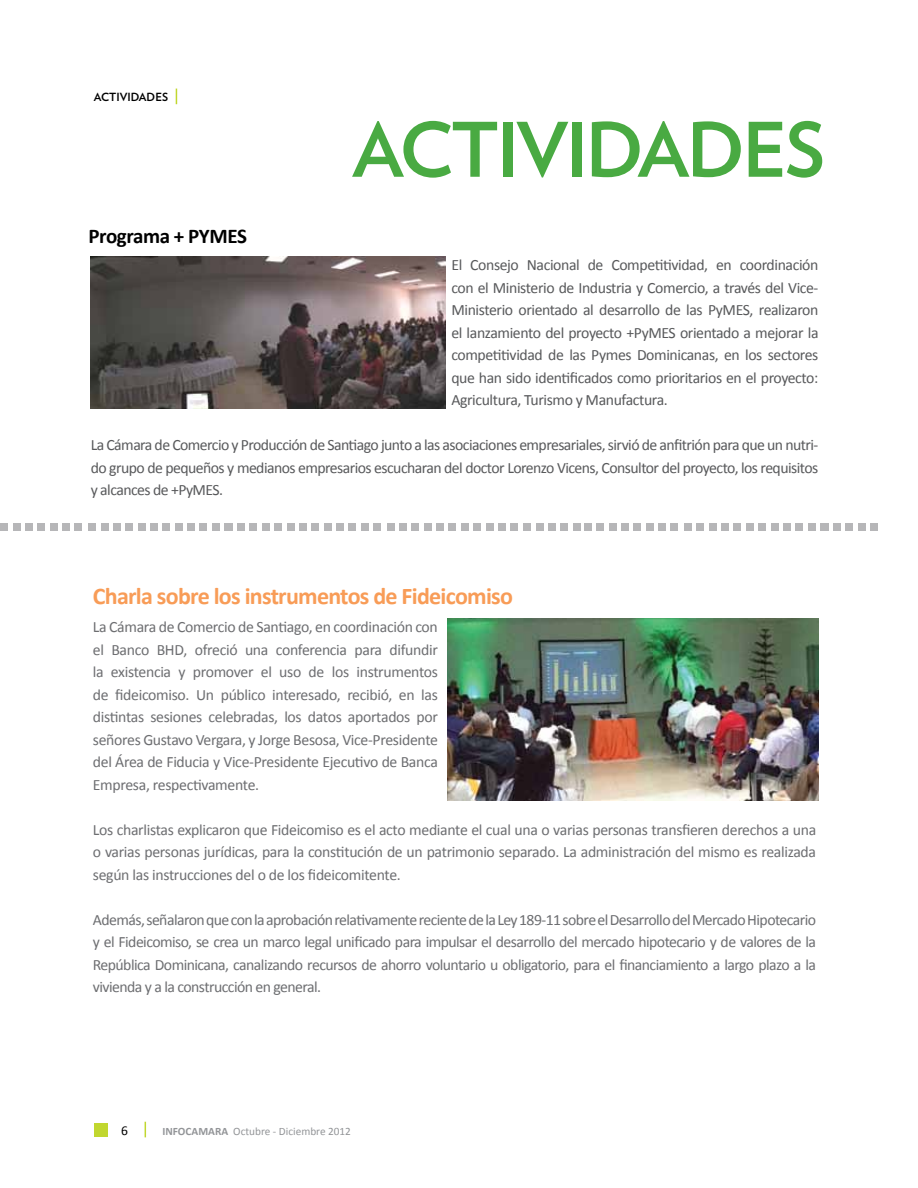
<style>
.page{position:relative;width:918px;height:1188px;background:#fff}
.page>*{position:absolute;margin:0;border:0;box-sizing:border-box;transform-origin:0 0}
.t1{font:700 75px "Verlag";letter-spacing:-.03em;color:#49aa42}
.t2{font:700 24px "Calibri";letter-spacing:-.03em;color:#f89c57}
.t3{font:700 21px "Calibri";letter-spacing:-.02em;color:#000}
.t4{font:15.75px/22.5px "Calibri";letter-spacing:-.02em;color:#6d6e71;text-align:justify}
.t5{font:15.75px/22.5px "Calibri";letter-spacing:-.035em;color:#58595b;text-align:justify}
.t6{font:13.5px "Calibri";color:#000}
.t7{font:11.25px "Calibri";color:#939598}
.t8{font:700 11.25px "Verlag";color:#000}
.s1{font-weight:700}
</style>
<div class="page">
<div style="left:94px;top:1123px;width:13px;height:13px;background:#c1d72f"></div>
<svg style="left:145px;top:1122px;width:1px;height:15px"></svg>
<svg style="left:176px;top:89px;width:1px;height:15px"></svg>
<div style="left:162px;top:523px;width:8px;height:7px;background:#b6b6b8"></div>
<div style="left:150px;top:523px;width:8px;height:7px;background:#b6b6b8"></div>
<div style="left:138px;top:523px;width:7px;height:7px;background:#b6b6b8"></div>
<div style="left:125px;top:523px;width:8px;height:7px;background:#b6b6b8"></div>
<div style="left:113px;top:523px;width:8px;height:7px;background:#b6b6b8"></div>
<div style="left:101px;top:523px;width:7px;height:7px;background:#b6b6b8"></div>
<div style="left:88px;top:523px;width:8px;height:7px;background:#b6b6b8"></div>
<div style="left:75px;top:523px;width:7px;height:7px;background:#b6b6b8"></div>
<div style="left:62px;top:523px;width:8px;height:7px;background:#b6b6b8"></div>
<div style="left:50px;top:523px;width:8px;height:7px;background:#b6b6b8"></div>
<div style="left:38px;top:523px;width:7px;height:7px;background:#b6b6b8"></div>
<div style="left:25px;top:523px;width:8px;height:7px;background:#b6b6b8"></div>
<div style="left:13px;top:523px;width:7px;height:7px;background:#b6b6b8"></div>
<div style="left:1px;top:523px;width:7px;height:7px;background:#b6b6b8"></div>
<div style="left:224px;top:523px;width:8px;height:7px;background:#b6b6b8"></div>
<div style="left:212px;top:523px;width:8px;height:7px;background:#b6b6b8"></div>
<div style="left:200px;top:523px;width:7px;height:7px;background:#b6b6b8"></div>
<div style="left:187px;top:523px;width:8px;height:7px;background:#b6b6b8"></div>
<div style="left:175px;top:523px;width:7px;height:7px;background:#b6b6b8"></div>
<div style="left:274px;top:523px;width:8px;height:7px;background:#b6b6b8"></div>
<div style="left:262px;top:523px;width:8px;height:7px;background:#b6b6b8"></div>
<div style="left:250px;top:523px;width:7px;height:7px;background:#b6b6b8"></div>
<div style="left:237px;top:523px;width:8px;height:7px;background:#b6b6b8"></div>
<div style="left:225px;top:523px;width:8px;height:7px;background:#b6b6b8"></div>
<div style="left:449px;top:523px;width:7px;height:7px;background:#b6b6b8"></div>
<div style="left:436px;top:523px;width:8px;height:7px;background:#b6b6b8"></div>
<div style="left:424px;top:523px;width:8px;height:7px;background:#b6b6b8"></div>
<div style="left:412px;top:523px;width:7px;height:7px;background:#b6b6b8"></div>
<div style="left:399px;top:523px;width:8px;height:7px;background:#b6b6b8"></div>
<div style="left:387px;top:523px;width:8px;height:7px;background:#b6b6b8"></div>
<div style="left:373px;top:523px;width:8px;height:7px;background:#b6b6b8"></div>
<div style="left:361px;top:523px;width:7px;height:7px;background:#b6b6b8"></div>
<div style="left:348px;top:523px;width:8px;height:7px;background:#b6b6b8"></div>
<div style="left:336px;top:523px;width:8px;height:7px;background:#b6b6b8"></div>
<div style="left:324px;top:523px;width:7px;height:7px;background:#b6b6b8"></div>
<div style="left:311px;top:523px;width:8px;height:7px;background:#b6b6b8"></div>
<div style="left:299px;top:523px;width:8px;height:7px;background:#b6b6b8"></div>
<div style="left:287px;top:523px;width:8px;height:7px;background:#b6b6b8"></div>
<div style="left:523px;top:523px;width:7px;height:7px;background:#b6b6b8"></div>
<div style="left:510px;top:523px;width:8px;height:7px;background:#b6b6b8"></div>
<div style="left:498px;top:523px;width:8px;height:7px;background:#b6b6b8"></div>
<div style="left:486px;top:523px;width:7px;height:7px;background:#b6b6b8"></div>
<div style="left:473px;top:523px;width:8px;height:7px;background:#b6b6b8"></div>
<div style="left:461px;top:523px;width:8px;height:7px;background:#b6b6b8"></div>
<div style="left:573px;top:523px;width:7px;height:7px;background:#b6b6b8"></div>
<div style="left:561px;top:523px;width:7px;height:7px;background:#b6b6b8"></div>
<div style="left:548px;top:523px;width:8px;height:7px;background:#b6b6b8"></div>
<div style="left:536px;top:523px;width:7px;height:7px;background:#b6b6b8"></div>
<div style="left:524px;top:523px;width:7px;height:7px;background:#b6b6b8"></div>
<div style="left:746px;top:523px;width:8px;height:7px;background:#b6b6b8"></div>
<div style="left:734px;top:523px;width:7px;height:7px;background:#b6b6b8"></div>
<div style="left:721px;top:523px;width:8px;height:7px;background:#b6b6b8"></div>
<div style="left:709px;top:523px;width:8px;height:7px;background:#b6b6b8"></div>
<div style="left:697px;top:523px;width:7px;height:7px;background:#b6b6b8"></div>
<div style="left:684px;top:523px;width:8px;height:7px;background:#b6b6b8"></div>
<div style="left:670px;top:523px;width:8px;height:7px;background:#b6b6b8"></div>
<div style="left:658px;top:523px;width:8px;height:7px;background:#b6b6b8"></div>
<div style="left:646px;top:523px;width:7px;height:7px;background:#b6b6b8"></div>
<div style="left:633px;top:523px;width:8px;height:7px;background:#b6b6b8"></div>
<div style="left:621px;top:523px;width:8px;height:7px;background:#b6b6b8"></div>
<div style="left:609px;top:523px;width:7px;height:7px;background:#b6b6b8"></div>
<div style="left:596px;top:523px;width:8px;height:7px;background:#b6b6b8"></div>
<div style="left:584px;top:523px;width:8px;height:7px;background:#b6b6b8"></div>
<div style="left:820px;top:523px;width:8px;height:7px;background:#b6b6b8"></div>
<div style="left:808px;top:523px;width:7px;height:7px;background:#b6b6b8"></div>
<div style="left:795px;top:523px;width:8px;height:7px;background:#b6b6b8"></div>
<div style="left:783px;top:523px;width:8px;height:7px;background:#b6b6b8"></div>
<div style="left:771px;top:523px;width:7px;height:7px;background:#b6b6b8"></div>
<div style="left:758px;top:523px;width:8px;height:7px;background:#b6b6b8"></div>
<div style="left:870px;top:523px;width:8px;height:7px;background:#b6b6b8"></div>
<div style="left:858px;top:523px;width:7px;height:7px;background:#b6b6b8"></div>
<div style="left:845px;top:523px;width:8px;height:7px;background:#b6b6b8"></div>
<div style="left:833px;top:523px;width:8px;height:7px;background:#b6b6b8"></div>
<img style="left:91px;top:256px;width:354px;height:152px">
<img style="left:448px;top:618px;width:371px;height:182px">
<p class="t8" style="left:94px;top:88px;width:76px">ACTIVIDADES</p>
<h3 class="t3" style="left:89px;top:222px;width:160px">Programa + PYMES</h3>
<h1 class="t1" style="left:352px;top:91px;width:474px">ACTIVIDADES</h1>
<p class="t5" style="left:451px;top:254px;width:369px">El Consejo Nacional de Competitividad, en coordinación con el Ministerio de Industria y Comercio, a través del Vice-Ministerio orientado al desarrollo de las PyMES, realizaron el lanzamiento del proyecto +PyMES orientado a mejorar la competitividad de las Pymes Dominicanas, en los sectores que han sido identificados como prioritarios en el proyecto:<br>Agricultura, Turismo y Manufactura.</p>
<p class="t5" style="left:91px;top:434px;width:729px">La Cámara de Comercio y Producción de Santiago junto a las asociaciones empresariales, sirvió de anfitrión para que un nutri&shy;do grupo de pequeños y medianos empresarios escucharan del doctor Lorenzo Vicens, Consultor del proyecto, los requisitos y alcances de +PyMES.</p>
<h2 class="t2" style="left:93px;top:581px;width:422px">Charla sobre los instrumentos de Fideicomiso</h2>
<p class="t4" style="left:93px;top:616px;width:347px">La Cámara de Comercio de Santiago, en coordinación con el Banco BHD, ofreció una conferencia para difundir la existencia y promover el uso de los instrumentos de fideicomiso. Un público interesado, recibió, en las distintas sesiones celebradas, los datos aportados por señores Gustavo Vergara, y Jorge Besosa, Vice-Presidente del Área de Fiducia y Vice-Presidente Ejecutivo de Banca Empresa, respectivamente.</p>
<p class="t4" style="left:93px;top:818px;width:725px">Los charlistas explicaron que Fideicomiso es el acto mediante el cual una o varias personas transfieren derechos a una o varias personas jurídicas, para la constitución de un patrimonio separado. La administración del mismo es realizada según las instrucciones del o de los fideicomitente.</p>
<p class="t4" style="left:93px;top:908px;width:725px">Además, señalaron que con la aprobación relativamente reciente de la Ley 189-11 sobre el Desarrollo del Mercado Hipotecario y el Fideicomiso, se crea un marco legal unificado para impulsar el desarrollo del mercado hipotecario y de valores de la República Dominicana, canalizando recursos de ahorro voluntario u obligatorio, para el financiamiento a largo plazo a la vivienda y a la construcción en general.</p>
<p class="t6" style="left:121px;top:1122px;width:8px">6</p>
<p class="t7" style="left:163px;top:1124px;width:190px"><span class="s1">INFOCAMARA</span> Octubre - Diciembre 2012</p>
</div>
